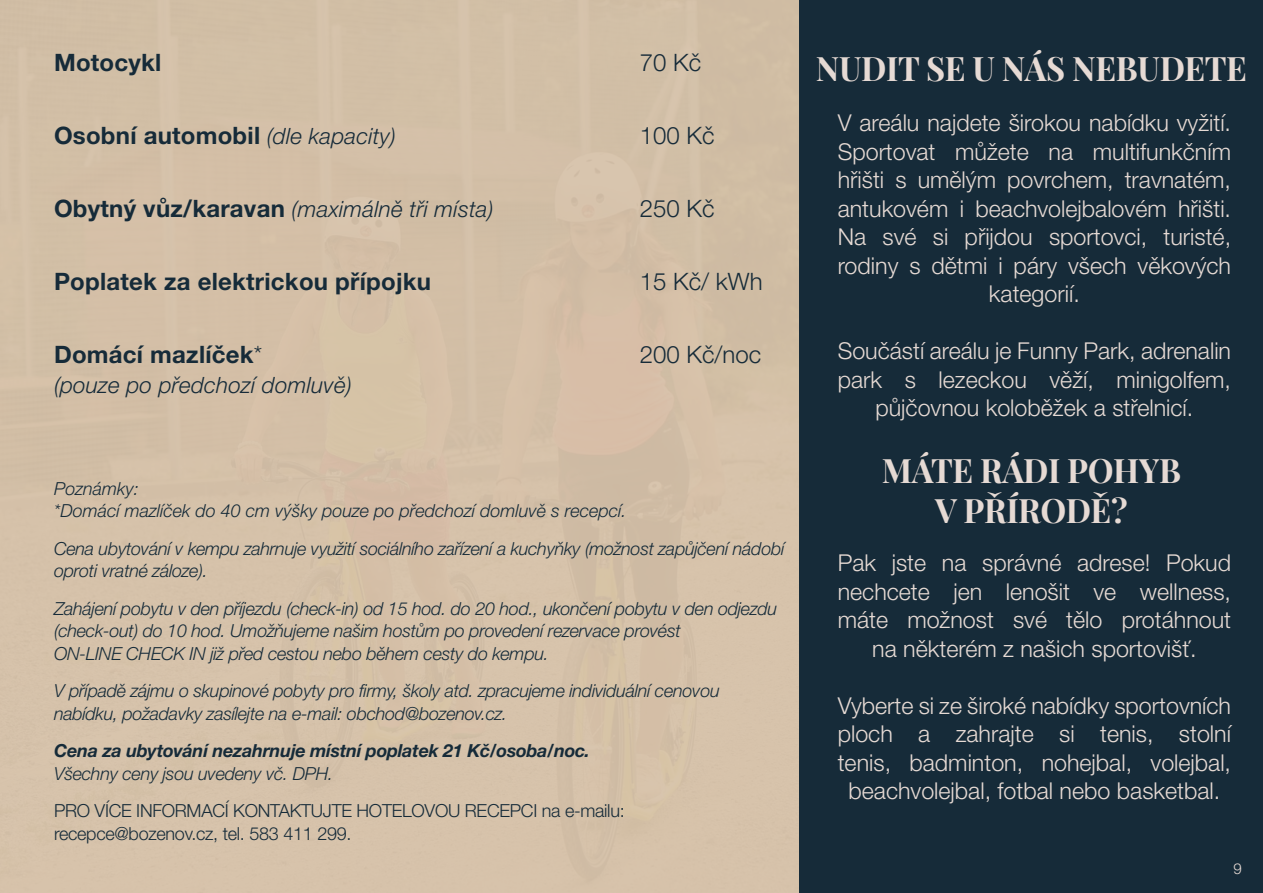
<style>
.page{position:relative;width:1263px;height:893px;background:#fff}
.page>*{position:absolute;margin:0;border:0;box-sizing:border-box;transform-origin:0 0}
.t1{font:700 33px/39.6px "Playfair Display";letter-spacing:-.01em;color:#e6dad4;text-align:center}
.t2{font:700 24px "Helvetica Neue LT Pro";letter-spacing:.01em;color:#162b39}
.t3{font:300 24px "Helvetica Neue LT Pro";color:#162b39}
.t4{font:300 23.25px/28.5px "Helvetica Neue LT Pro";color:#e6dad4;text-align:center}
.t5{font:italic 300 22.5px "Helvetica Neue LT Pro";letter-spacing:.01em;color:#162b39}
.t6{font:italic 300 18px/22.5px "Helvetica Neue LT Pro";letter-spacing:-.015em;color:#162b39}
.t7{font:300 18px/22.5px "Helvetica Neue LT Pro";letter-spacing:-.015em;color:#162b39}
.t8{font:italic 700 18px "Helvetica Neue LT Pro";letter-spacing:-.015em;color:#162b39}
.t9{font:300 15px "Helvetica Neue LT Pro";color:#e6dad4}
.s1{font-weight:300;font-style:italic;font-size:22.5px}
.s2{font-weight:700;font-style:normal;font-size:24px}
.s3{font-weight:300}
</style>
<div class="page">
<div style="left:1px;top:0;width:799px;height:893px;background:#d4c0a7"></div>
<div style="left:800px;top:0;width:463px;height:893px;background:#162b39"></div>
<p class="t2" style="left:54px;top:48px;width:109px">Motocykl</p>
<p class="t3" style="left:640px;top:48px;width:63px">70 Kč</p>
<p class="t2" style="left:54px;top:121px;width:344px">Osobní automobil <span class="s1">(dle kapacity)</span></p>
<p class="t3" style="left:640px;top:121px;width:76px">100 Kč</p>
<p class="t5" style="left:54px;top:196px;width:441px"><span class="s2">Obytný vůz/karavan</span> (maximálně tři místa)</p>
<p class="t3" style="left:640px;top:194px;width:76px">250 Kč</p>
<p class="t2" style="left:54px;top:266px;width:379px">Poplatek za elektrickou přípojku</p>
<p class="t3" style="left:640px;top:266px;width:124px">15 Kč/ kWh</p>
<p class="t2" style="left:54px;top:339px;width:210px">Domácí mazlíček<span class="s3">*</span></p>
<p class="t5" style="left:54px;top:371px;width:299px">(pouze po předchozí domluvě)</p>
<p class="t3" style="left:640px;top:339px;width:123px">200 Kč/noc</p>
<p class="t6" style="left:54px;top:477px;width:574px">Poznámky:<br>*Domácí mazlíček do 40 cm výšky pouze po předchozí domluvě s recepcí.</p>
<p class="t6" style="left:54px;top:537px;width:732px">Cena ubytování v kempu zahrnuje využití sociálního zařízení a kuchyňky (možnost zapůjčení nádobí oproti vratné záloze).</p>
<p class="t6" style="left:54px;top:597px;width:725px">Zahájení pobytu v den příjezdu (check-in) od 15 hod. do 20 hod., ukončení pobytu v den odjezdu (check-out) do 10 hod. Umožňujeme našim hostům po provedení rezervace provést<br>ON-LINE CHECK IN již před cestou nebo během cesty do kempu.</p>
<p class="t6" style="left:54px;top:679px;width:667px">V případě zájmu o skupinové pobyty pro firmy, školy atd. zpracujeme individuální cenovou nabídku, požadavky zasílejte na e-mail: obchod@bozenov.cz.</p>
<p class="t8" style="left:54px;top:739px;width:537px">Cena za ubytování nezahrnuje místní poplatek 21 Kč/osoba/noc.</p>
<p class="t6" style="left:54px;top:762px;width:281px">Všechny ceny jsou uvedeny vč. DPH.</p>
<p class="t7" style="left:54px;top:799px;width:572px">PRO VÍCE INFORMACÍ KONTAKTUJTE HOTELOVOU RECEPCI na e-mailu: recepce@bozenov.cz, tel. 583 411 299.</p>
<h1 class="t1" style="left:816px;top:46px;width:433px">NUDIT SE U NÁS NEBUDETE</h1>
<p class="t4" style="left:838px;top:108px;width:395px">V areálu najdete širokou nabídku vyžití.<br>Sportovat můžete na multifunkčním hřišti s umělým povrchem, travnatém, antukovém i beachvolejbalovém hřišti.<br>Na své si přijdou sportovci, turisté, rodiny s dětmi i páry všech věkových kategorií.</p>
<p class="t4" style="left:838px;top:336px;width:395px">Součástí areálu je Funny Park, adrenalin park s lezeckou věží, minigolfem, půjčovnou koloběžek a střelnicí.</p>
<h1 class="t1" style="left:882px;top:448px;width:301px">MÁTE RÁDI POHYB<br>V PŘÍRODĚ?</h1>
<p class="t4" style="left:838px;top:548px;width:395px">Pak jste na správné adrese! Pokud nechcete jen lenošit ve wellness, máte možnost své tělo protáhnout na některém z našich sportovišť.</p>
<p class="t4" style="left:838px;top:691px;width:395px">Vyberte si ze široké nabídky sportovních ploch a zahrajte si tenis, stolní tenis, badminton, nohejbal, volejbal, beachvolejbal, fotbal nebo basketbal.</p>
<p class="t9" style="left:1233px;top:859px;width:10px">9</p>
</div>
